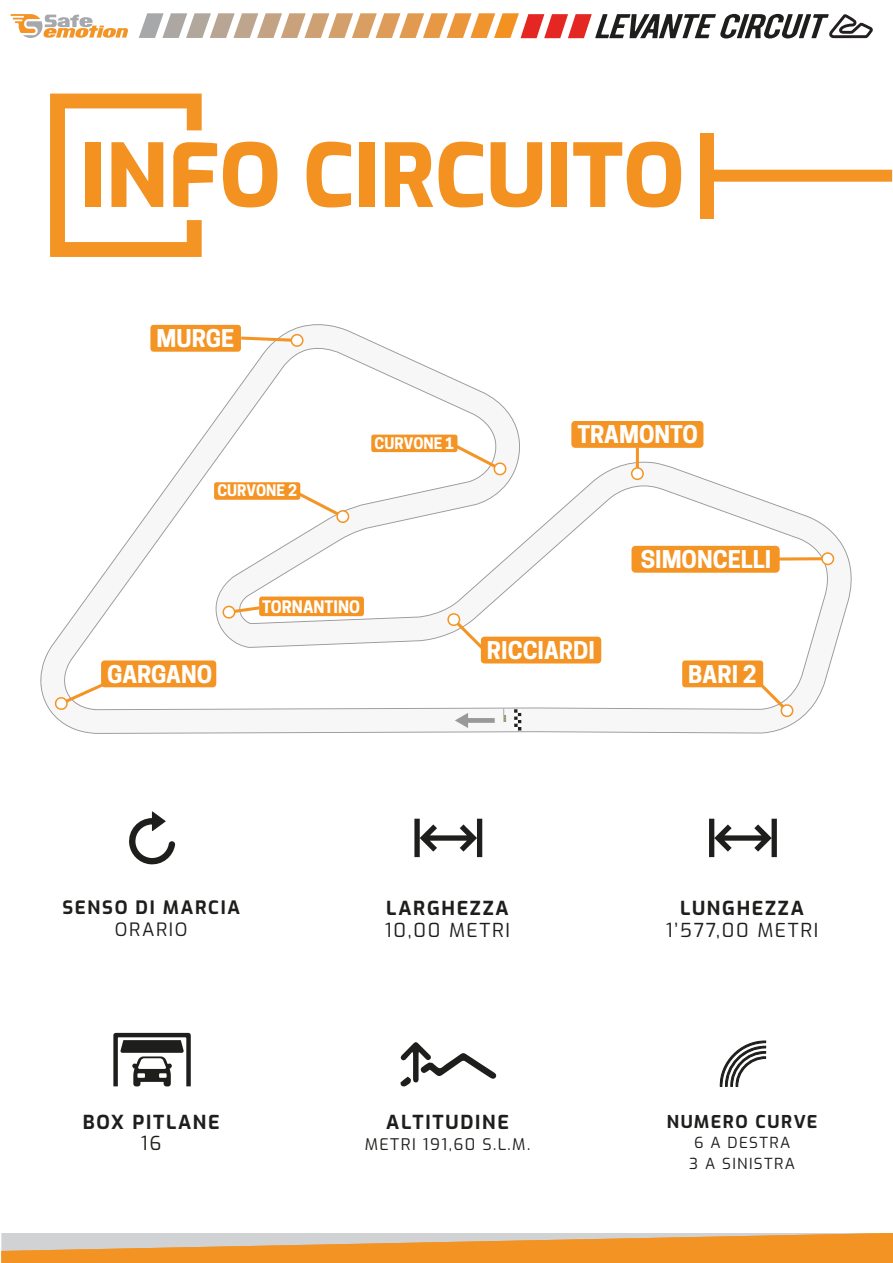
<style>
.page{position:relative;width:893px;height:1263px;background:#fff}
.page>*{position:absolute;margin:0;border:0;box-sizing:border-box;transform-origin:0 0}
.t1{font:800 87.3px "Exo";color:#f39221}
.t2{font:700 22.95px "Cooper Hewitt";color:#fff}
.t3{font:700 19.2px "Exo";letter-spacing:.09em;color:#1e1e1c}
.t4{font:19.2px "Exo";letter-spacing:.09em;color:#1e1e1c}
.t5{font:700 18.45px "Exo";letter-spacing:.09em;color:#1e1e1c}
.t6{font:18.45px "Exo";letter-spacing:.09em;color:#1e1e1c}
.t7{font:700 17.55px "Exo";letter-spacing:.09em;color:#1e1e1c}
.t8{font:700 16.2px "Cooper Hewitt";color:#fff}
.t9{font:16.05px "Exo";letter-spacing:.09em;color:#1e1e1c}
.t10{font:15.15px/20.2px "Exo";letter-spacing:.09em;color:#1e1e1c;text-align:center}
.t11{font:700 15px "Cooper Hewitt";color:#fff}
</style>
<div class="page">
<svg style="left:1px;top:1233px;width:892px;height:30px;background:#e8a556"></svg>
<div style="left:707px;top:170px;width:185px;height:12px;background:#f49424"></div>
<div style="left:700px;top:133px;width:13px;height:86px;background:#f49424"></div>
<svg style="left:50px;top:93px;width:152px;height:164px"></svg>
<svg style="left:40px;top:324px;width:812px;height:410px"></svg>
<svg style="left:514px;top:709px;width:7px;height:21px"></svg>
<svg style="left:504px;top:709px;width:2px;height:13px"></svg>
<svg style="left:756px;top:679px;width:38px;height:39px"></svg>
<svg style="left:780px;top:557px;width:41px;height:4px"></svg>
<svg style="left:821px;top:552px;width:13px;height:13px"></svg>
<div style="left:481px;top:637px;width:120px;height:26px;background:#f49424;border-radius:4px"></div>
<svg style="left:447px;top:612px;width:40px;height:40px"></svg>
<div style="left:571px;top:421px;width:132px;height:27px;background:#f49424;border-radius:4px"></div>
<hr style="left:636px;top:448px;width:3px;height:26px;background:#f49424">
<svg style="left:631px;top:467px;width:13px;height:13px"></svg>
<div style="left:150px;top:325px;width:91px;height:27px;background:#f49424;border-radius:3px"></div>
<svg style="left:241px;top:334px;width:63px;height:13px"></svg>
<div style="left:214px;top:482px;width:86px;height:18px;background:#f49424;border-radius:2px"></div>
<svg style="left:294px;top:489px;width:56px;height:35px"></svg>
<div style="left:371px;top:435px;width:86px;height:17px;background:#f49424;border-radius:2px"></div>
<svg style="left:451px;top:442px;width:56px;height:34px"></svg>
<div style="left:259px;top:596px;width:105px;height:20px;background:#f49424;border-radius:3px"></div>
<svg style="left:222px;top:604px;width:41px;height:15px"></svg>
<div style="left:101px;top:660px;width:115px;height:27px;background:#f49424;border-radius:4px"></div>
<svg style="left:54px;top:680px;width:55px;height:31px"></svg>
<div style="left:466px;top:718px;width:29px;height:5px;background:#9a9999"></div>
<svg style="left:455px;top:713px;width:13px;height:15px"></svg>
<div style="left:631px;top:546px;width:149px;height:27px;background:#f49424;border-radius:4px"></div>
<svg style="left:129px;top:811px;width:46px;height:54px"></svg>
<svg style="left:414px;top:819px;width:68px;height:38px"></svg>
<svg style="left:709px;top:819px;width:68px;height:38px"></svg>
<div style="left:113px;top:1033px;width:78px;height:55px;border:4px solid #1e1e1c"></div>
<svg style="left:120px;top:1040px;width:64px;height:46px"></svg>
<svg style="left:400px;top:1042px;width:97px;height:45px"></svg>
<svg style="left:719px;top:1040px;width:48px;height:47px"></svg>
<svg style="left:10px;top:14px;width:118px;height:24px"></svg>
<svg style="left:139px;top:13px;width:734px;height:26px"></svg>
<h1 class="t1" style="left:81px;top:112px;width:605px">INFO CIRCUITO</h1>
<p class="t2" style="left:157px;top:325px;width:79px">MURGE</p>
<p class="t11" style="left:217px;top:482px;width:81px">CURVONE 2</p>
<p class="t11" style="left:375px;top:434px;width:81px">CURVONE 1</p>
<p class="t2" style="left:107px;top:660px;width:107px">GARGANO</p>
<p class="t8" style="left:262px;top:597px;width:99px">TORNANTINO</p>
<p class="t2" style="left:577px;top:421px;width:122px">TRAMONTO</p>
<p class="t2" style="left:487px;top:636px;width:109px">RICCIARDI</p>
<p class="t2" style="left:641px;top:546px;width:132px">SIMONCELLI</p>
<p class="t2" style="left:688px;top:660px;width:70px">BARI 2</p>
<p class="t5" style="left:63px;top:894px;width:179px">SENSO DI MARCIA</p>
<p class="t6" style="left:115px;top:916px;width:74px">ORARIO</p>
<p class="t3" style="left:386px;top:894px;width:124px">LARGHEZZA</p>
<p class="t4" style="left:385px;top:916px;width:127px">10,00 METRI</p>
<p class="t3" style="left:680px;top:894px;width:125px">LUNGHEZZA</p>
<p class="t4" style="left:666px;top:916px;width:154px">1’577,00 METRI</p>
<p class="t3" style="left:83px;top:1108px;width:138px">BOX PITLANE</p>
<p class="t4" style="left:141px;top:1129px;width:22px">16</p>
<p class="t3" style="left:386px;top:1108px;width:124px">ALTITUDINE</p>
<p class="t9" style="left:365px;top:1132px;width:167px">METRI 191,60 S.L.M.</p>
<p class="t7" style="left:667px;top:1109px;width:152px">NUMERO CURVE</p>
<p class="t10" style="left:689px;top:1132px;width:107px">6 A DESTRA<br>3 A SINISTRA</p>
</div>
